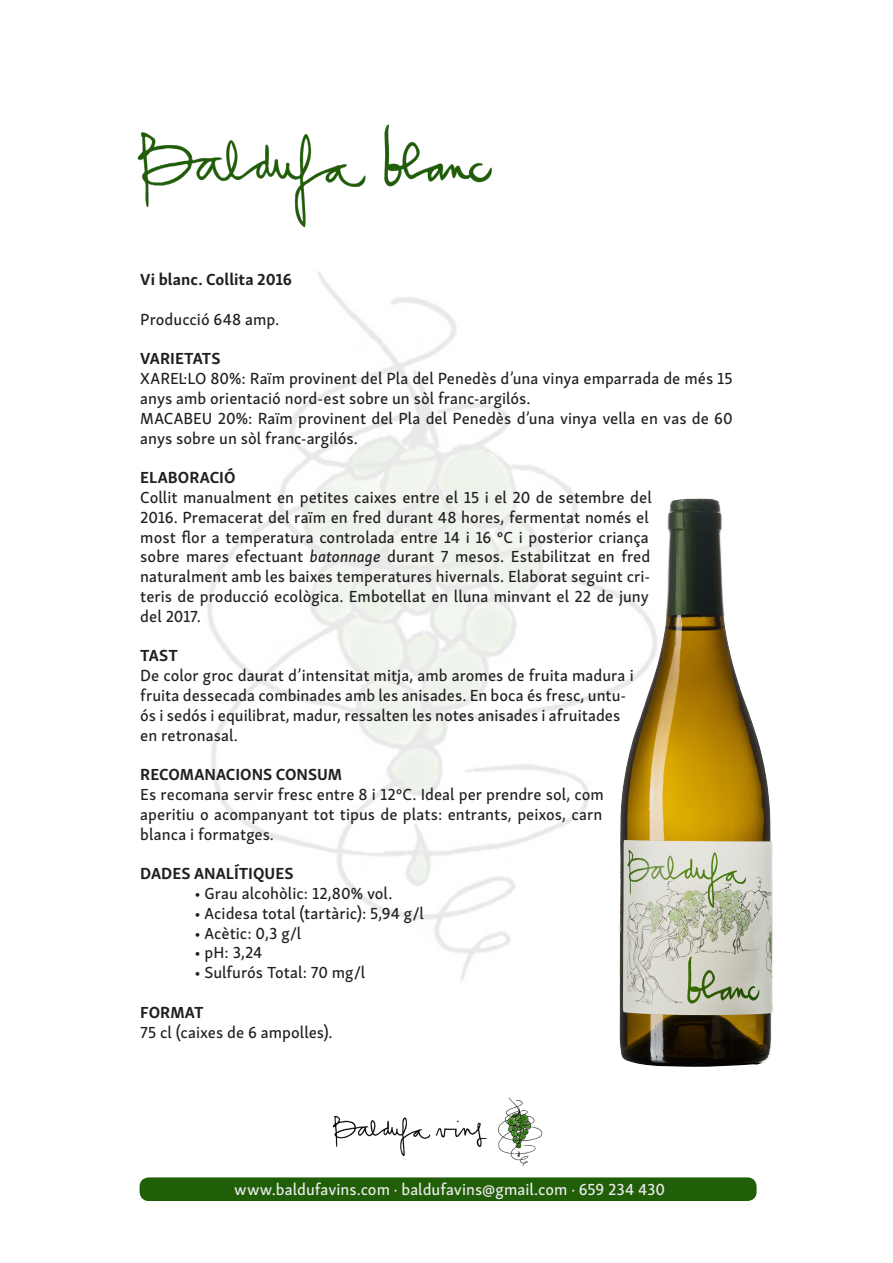
<style>
.page{position:relative;width:893px;height:1263px;background:#fff}
.page>*{position:absolute;margin:0;border:0;box-sizing:border-box;transform-origin:0 0}
.text{font:16.5px/19.8px "Skolar Sans Me";color:#231f20}
.apartat{font:700 16.5px "Skolar Sans";color:#231f20}
.t1{font:16.5px "Skolar Sans Me";color:#ececee}
.text-2{font:700 16.5px "Skolar Sans";color:#231f20}
.s1{font-family:"Skolar Sans Me It"}
</style>
<div class="page">
<img style="left:334px;top:1116px;width:153px;height:39px">
<div style="left:140px;top:1178px;width:616px;height:22px;background:#205e08;border-radius:9px"></div>
<div style="left:140px;top:1177px;width:617px;height:24px;border:2px solid #205e08;border-radius:9px"></div>
<img style="left:618px;top:498px;width:149px;height:569px">
<img style="left:137px;top:124px;width:355px;height:104px">
<img style="left:498px;top:1097px;width:45px;height:69px">
<p class="apartat" style="left:140px;top:266px;width:153px">Vi blanc. Collita 2016</p>
<p class="text" style="left:140px;top:308px;width:140px">Producció 648 amp.</p>
<p class="apartat" style="left:140px;top:345px;width:82px">VARIETATS</p>
<p class="text" style="left:140px;top:367px;width:594px">XAREL·LO 80%: Raïm provinent del Pla del Penedès d’una vinya emparrada de més 15 anys amb orientació nord-est sobre un sòl franc-argilós.</p>
<p class="text" style="left:140px;top:407px;width:594px">MACABEU 20%: Raïm provinent del Pla del Penedès d’una vinya vella en vas de 60 anys sobre un sòl franc-argilós.</p>
<p class="text-2" style="left:140px;top:464px;width:97px">ELABORACIÓ</p>
<p class="text" style="left:140px;top:486px;width:513px">Collit manualment en petites caixes entre el 15 i el 20 de setembre del 2016. Premacerat del raïm en fred durant 48 hores, fermentat només el most flor a temperatura controlada entre 14 i 16 ºC i posterior criança sobre mares efectuant <span class="s1">batonnage</span> durant 7 mesos. Estabilitzat en fred naturalment amb les baixes temperatures hivernals. Elaborat seguint cri&shy;teris de producció ecològica. Embotellat en lluna minvant el 22 de juny del 2017.</p>
<p class="apartat" style="left:140px;top:642px;width:39px">TAST</p>
<p class="text" style="left:140px;top:664px;width:495px">De color groc daurat d’intensitat mitja, amb aromes de fruita madura i fruita dessecada combinades amb les anisades. En boca és fresc, untu&shy;ós i sedós i equilibrat, madur, ressalten les notes anisades i afruitades en retronasal.</p>
<p class="apartat" style="left:140px;top:761px;width:203px">RECOMANACIONS CONSUM</p>
<p class="text" style="left:140px;top:783px;width:465px;text-align:justify">Es recomana servir fresc entre 8 i 12ºC. Ideal per prendre sol, com aperitiu o acompanyant tot tipus de plats: entrants, peixos, carn blanca i formatges.</p>
<p class="apartat" style="left:140px;top:860px;width:155px">DADES ANALÍTIQUES</p>
<p class="text" style="left:194px;top:882px;width:200px">• Grau alcohòlic: 12,80% vol.</p>
<p class="text" style="left:194px;top:902px;width:231px">• Acidesa total (tartàric): 5,94 g/l</p>
<p class="text" style="left:194px;top:922px;width:108px">• Acètic: 0,3 g/l</p>
<p class="text" style="left:194px;top:941px;width:70px">• pH: 3,24</p>
<p class="text" style="left:194px;top:961px;width:172px">• Sulfurós Total: 70 mg/l</p>
<p class="apartat" style="left:140px;top:999px;width:65px">FORMAT</p>
<p class="text" style="left:140px;top:1021px;width:194px">75 cl (caixes de 6 ampolles).</p>
<p class="t1" style="left:234px;top:1177px;width:432px">www.baldufavins.com · baldufavins@gmail.com · 659 234 430</p>
</div>
